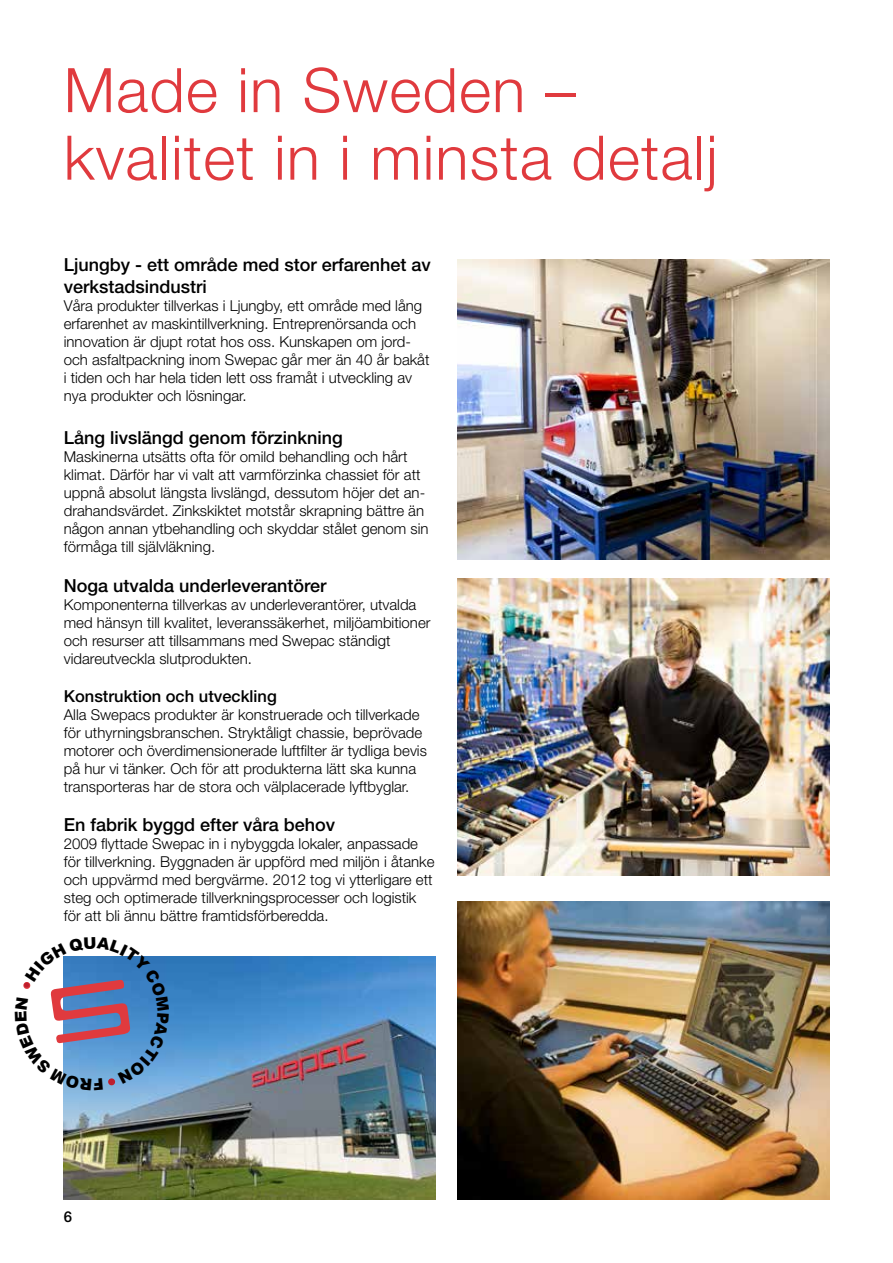
<style>
.page{position:relative;width:893px;height:1263px;background:#fff}
.page>*{position:absolute;margin:0;border:0;box-sizing:border-box;transform-origin:0 0}
.t1{font:300 61.5px/67.5px "Helvetica Neue";letter-spacing:.02em;color:#e03a3e}
.t2{font:500 18px/21.6px "Helvetica Neue";color:#000}
.t3{font:500 16.5px "Helvetica Neue";color:#000}
.t4{font:300 15px/18px "Helvetica Neue";color:#000}
.t5{font:500 15px "Helvetica Neue";color:#000}
</style>
<div class="page">
<img style="left:64px;top:957px;width:372px;height:242px">
<img style="left:457px;top:259px;width:372px;height:300px">
<img style="left:457px;top:578px;width:372px;height:297px">
<img style="left:457px;top:901px;width:372px;height:298px">
<svg style="left:23px;top:956px;width:146px;height:134px"></svg>
<h1 class="t1" style="left:64px;top:55px;width:655px">Made in Sweden – kvalitet in i minsta detalj</h1>
<p class="t2" style="left:64px;top:254px;width:369px">Ljungby - ett område med stor erfarenhet av verkstadsindustri</p>
<p class="t4" style="left:64px;top:296px;width:367px">Våra produkter tillverkas i Ljungby, ett område med lång erfarenhet av maskintillverkning. Entreprenörsanda och innovation är djupt rotat hos oss. Kunskapen om jord&shy;och asfaltpackning inom Swepac går mer än 40 år bakåt i tiden och har hela tiden lett oss framåt i utveckling av nya produkter och lösningar.</p>
<p class="t2" style="left:64px;top:427px;width:281px">Lång livslängd genom förzinkning</p>
<p class="t4" style="left:64px;top:447px;width:366px">Maskinerna utsätts ofta för omild behandling och hårt klimat. Därför har vi valt att varmförzinka chassiet för att uppnå absolut längsta livslängd, dessutom höjer det an&shy;drahandsvärdet. Zinkskiktet motstår skrapning bättre än någon annan ytbehandling och skyddar stålet genom sin förmåga till självläkning.</p>
<p class="t2" style="left:64px;top:574px;width:264px">Noga utvalda underleverantörer</p>
<p class="t4" style="left:64px;top:595px;width:368px">Komponenterna tillverkas av underleverantörer, utvalda med hänsyn till kvalitet, leveranssäkerhet, miljöambitioner och resurser att tillsammans med Swepac ständigt vidareutveckla slutprodukten.</p>
<p class="t3" style="left:64px;top:686px;width:215px">Konstruktion och utveckling</p>
<p class="t4" style="left:64px;top:705px;width:365px">Alla Swepacs produkter är konstruerade och tillverkade för uthyrningsbranschen. Stryktåligt chassie, beprövade motorer och överdimensionerade luftfilter är tydliga bevis på hur vi tänker. Och för att produkterna lätt ska kunna transporteras har de stora och välplacerade lyftbyglar.</p>
<p class="t2" style="left:64px;top:814px;width:273px">En fabrik byggd efter våra behov</p>
<p class="t4" style="left:64px;top:834px;width:372px">2009 flyttade Swepac in i nybyggda lokaler, anpassade för tillverkning. Byggnaden är uppförd med miljön i åtanke och uppvärmd med bergvärme. 2012 tog vi ytterligare ett steg och optimerade tillverkningsprocesser och logistik för att bli ännu bättre framtidsförberedda.</p>
<p class="t5" style="left:64px;top:1207px;width:10px">6</p>
</div>
